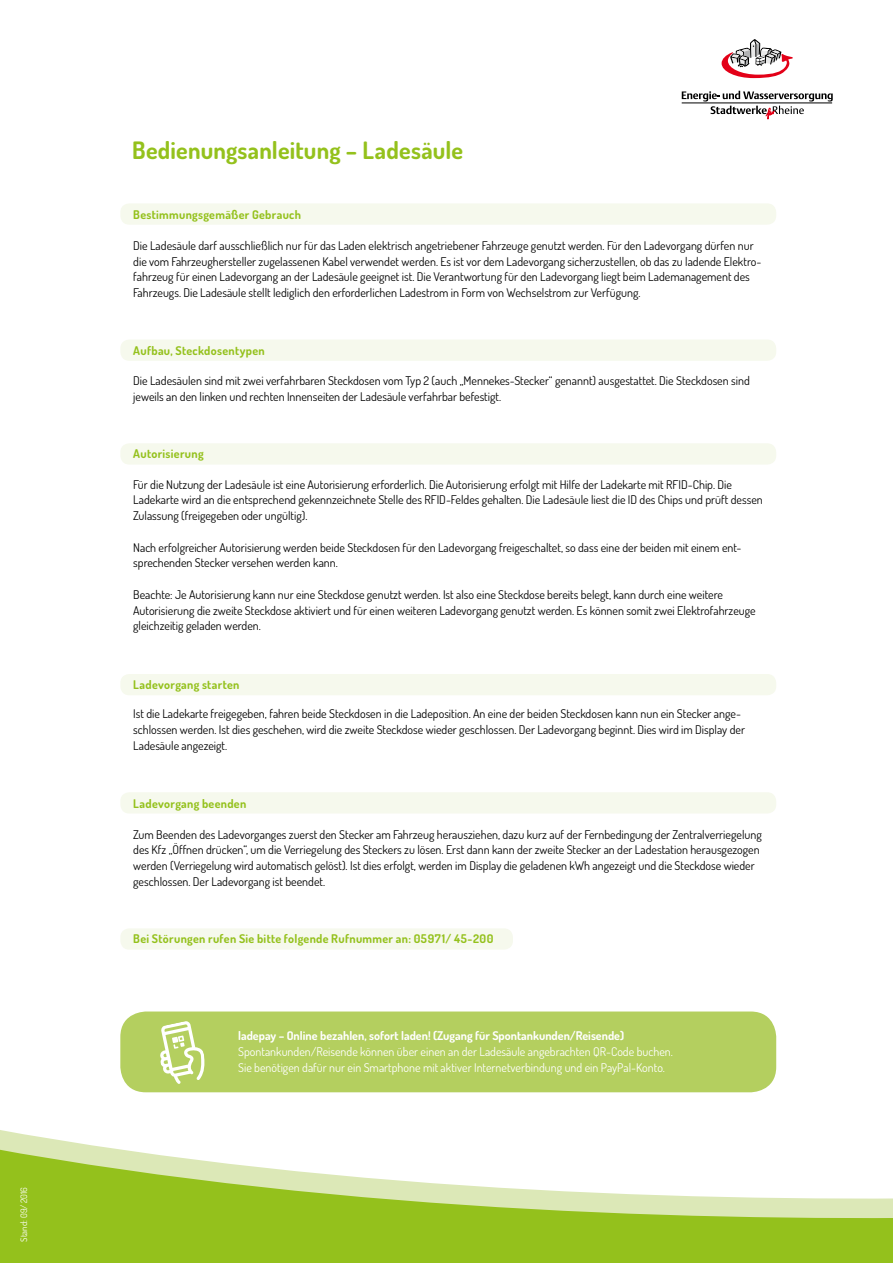
<style>
.page{position:relative;width:893px;height:1263px;background:#fff}
.page>*{position:absolute;margin:0;border:0;box-sizing:border-box;transform-origin:0 0}
.t1{font:700 24px "Dosis";letter-spacing:.01em;color:#94c11c}
.t2{font:12px/15.8px "Dosis";color:#000}
.t3{font:12px/15.8px "Dosis";color:#fff}
.t4{font:700 12px "Dosis";letter-spacing:.025em;color:#94c11c}
.t5{font:700 12px "Dosis";color:#fff}
.t6{font:9px "Dosis";color:#fff}
</style>
<div class="page">
<svg style="left:0;top:1080px;width:893px;height:183px"></svg>
<svg style="left:682px;top:91px;width:151px;height:28px"></svg>
<svg style="left:722px;top:39px;width:71px;height:39px"></svg>
<div style="left:120px;top:203px;width:656px;height:22px;background:#f6f9ed;border-radius:9px"></div>
<div style="left:120px;top:339px;width:656px;height:22px;background:#f6f9ed;border-radius:9px"></div>
<div style="left:120px;top:443px;width:656px;height:22px;background:#f6f9ed;border-radius:9px"></div>
<div style="left:120px;top:674px;width:656px;height:21px;background:#f6f9ed;border-radius:9px"></div>
<div style="left:120px;top:792px;width:656px;height:21px;background:#f6f9ed;border-radius:9px"></div>
<div style="left:120px;top:928px;width:393px;height:22px;background:#f6f9ed;border-radius:9px"></div>
<div style="left:120px;top:1011px;width:656px;height:81px;background:#b4cf5f;border-radius:26px"></div>
<svg style="left:160px;top:1021px;width:45px;height:63px"></svg>
<p class="t6" style="left:18px;top:1242px;width:56px;rotate:-90deg">Stand: 09/ 2016</p>
<h1 class="t1" style="left:132px;top:135px;width:332px">Bedienungsanleitung – Ladesäule</h1>
<p class="t4" style="left:133px;top:207px;width:169px">Bestimmungsgemäßer Gebrauch</p>
<p class="t2" style="left:133px;top:237px;width:630px">Die Ladesäule darf ausschließlich nur für das Laden elektrisch angetriebener Fahrzeuge genutzt werden. Für den Ladevorgang dürfen nur die vom Fahrzeughersteller zugelassenen Kabel verwendet werden. Es ist vor dem Ladevorgang sicherzustellen, ob das zu ladende Elektro&shy;fahrzeug für einen Ladevorgang an der Ladesäule geeignet ist. Die Verantwortung für den Ladevorgang liegt beim Lademanagement des Fahrzeugs. Die Ladesäule stellt lediglich den erforderlichen Ladestrom in Form von Wechselstrom zur Verfügung.</p>
<p class="t4" style="left:133px;top:343px;width:133px">Aufbau, Steckdosentypen</p>
<p class="t2" style="left:133px;top:372px;width:618px">Die Ladesäulen sind mit zwei verfahrbaren Steckdosen vom Typ 2 (auch „Mennekes-Stecker“ genannt) ausgestattet. Die Steckdosen sind jeweils an den linken und rechten Innenseiten der Ladesäule verfahrbar befestigt.</p>
<p class="t4" style="left:133px;top:446px;width:72px">Autorisierung</p>
<p class="t2" style="left:133px;top:476px;width:631px">Für die Nutzung der Ladesäule ist eine Autorisierung erforderlich. Die Autorisierung erfolgt mit Hilfe der Ladekarte mit RFID-Chip. Die<br>Ladekarte wird an die entsprechend gekennzeichnete Stelle des RFID-Feldes gehalten. Die Ladesäule liest die ID des Chips und prüft dessen<br>Zulassung (freigegeben oder ungültig).</p>
<p class="t2" style="left:133px;top:539px;width:610px">Nach erfolgreicher Autorisierung werden beide Steckdosen für den Ladevorgang freigeschaltet, so dass eine der beiden mit einem ent&shy;sprechenden Stecker versehen werden kann.</p>
<p class="t2" style="left:133px;top:586px;width:624px">Beachte: Je Autorisierung kann nur eine Steckdose genutzt werden. Ist also eine Steckdose bereits belegt, kann durch eine weitere<br>Autorisierung die zweite Steckdose aktiviert und für einen weiteren Ladevorgang genutzt werden. Es können somit zwei Elektrofahrzeuge gleichzeitig geladen werden.</p>
<p class="t4" style="left:133px;top:677px;width:108px">Ladevorgang starten</p>
<p class="t2" style="left:133px;top:706px;width:613px">Ist die Ladekarte freigegeben, fahren beide Steckdosen in die Ladeposition. An eine der beiden Steckdosen kann nun ein Stecker ange&shy;schlossen werden. Ist dies geschehen, wird die zweite Steckdose wieder geschlossen. Der Ladevorgang beginnt. Dies wird im Display der<br>Ladesäule angezeigt.</p>
<p class="t4" style="left:133px;top:795px;width:115px">Ladevorgang beenden</p>
<p class="t2" style="left:133px;top:826px;width:630px">Zum Beenden des Ladevorganges zuerst den Stecker am Fahrzeug herausziehen, dazu kurz auf der Fernbedingung der Zentralverriegelung des Kfz „Öffnen drücken“, um die Verriegelung des Steckers zu lösen. Erst dann kann der zweite Stecker an der Ladestation herausgezogen werden (Verriegelung wird automatisch gelöst). Ist dies erfolgt, werden im Display die geladenen kWh angezeigt und die Steckdose wieder geschlossen. Der Ladevorgang ist beendet.</p>
<p class="t4" style="left:133px;top:931px;width:362px">Bei Störungen rufen Sie bitte folgende Rufnummer an: 05971/ 45-200</p>
<p class="t5" style="left:238px;top:1028px;width:388px">ladepay – Online bezahlen, sofort laden! (Zugang für Spontankunden/Reisende)</p>
<p class="t3" style="left:238px;top:1043px;width:436px">Spontankunden/Reisende können über einen an der Ladesäule angebrachten QR-Code buchen.<br>Sie benötigen dafür nur ein Smartphone mit aktiver Internetverbindung und ein PayPal-Konto.</p>
</div>
